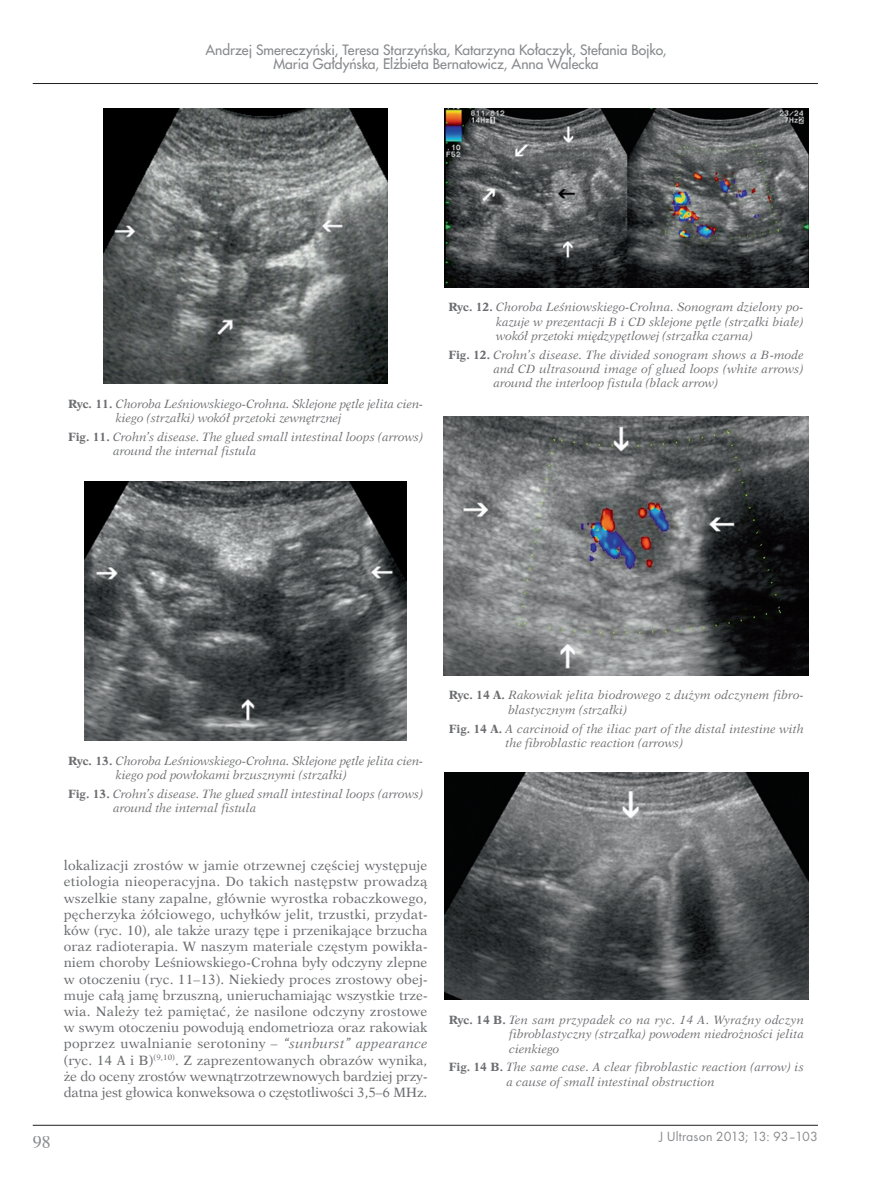
<style>
.page{position:relative;width:872px;height:1191px;background:#fff}
.page>*{position:absolute;margin:0;border:0;box-sizing:border-box;transform-origin:0 0}
.t1{font:18px "Times";color:#888a8d}
.t2{font:13.8px/14.4px "Futura Regular PL";color:#888a8d;text-align:center}
.t3{font:13.8px "Pfutura";color:#888a8d}
.t4{font:13.5px/16.2px "Dutch 823 EU";letter-spacing:-.01em;color:#6c6d70;text-align:justify}
.t5{font:italic 12px/14.4px "Dutch 823 EU";color:#6c6d70}
.s1{font-weight:700;font-style:normal}
.s2{font-style:italic}
</style>
<div class="page">
<hr style="left:33px;top:1125px;width:785px;height:1px;background:#231f20">
<hr style="left:33px;top:83px;width:785px;height:1px;background:#231f20">
<hr style="left:276px;top:57px;width:131px;height:1px;background:#888a8d">
<img style="left:103px;top:108px;width:285px;height:276px">
<img style="left:444px;top:108px;width:364px;height:179px">
<img style="left:85px;top:481px;width:321px;height:259px">
<img style="left:444px;top:416px;width:364px;height:259px">
<img style="left:444px;top:773px;width:364px;height:226px">
<p class="t2" style="left:205px;top:43px;width:462px">Andrzej Smerecz ƒski Teresa Starz ƒska Katarz na Kołacz k Stefania Bojko,<br>Maria Gałdyƒska, El˝bieta Bernatowicz, Anna Walecka</p>
<p class="t2" style="left:306px;top:43px;width:8px">y</p>
<p class="t2" style="left:334px;top:43px;width:6px">,</p>
<p class="t2" style="left:414px;top:43px;width:8px">y</p>
<p class="t2" style="left:446px;top:43px;width:6px">,</p>
<p class="t2" style="left:493px;top:43px;width:8px">y</p>
<p class="t2" style="left:559px;top:43px;width:18px">y ,</p>
<p class="t5" style="left:116px;top:396px;width:309px;text-indent:-48px"><span class="s1">Ryc. 11.</span> Choroba Leśniowskiego-Crohna. Sklejone pętle jelita cien&shy;kiego (strzałki) wokół przetoki zewnętrznej</p>
<p class="t5" style="left:113px;top:429px;width:312px;text-indent:-45px"><span class="s1">Fig. 11.</span> Crohn’s disease. The glued small intestinal loops (arrows) around the internal fistula</p>
<p class="t5" style="left:496px;top:299px;width:309px;text-align:justify;text-indent:-48px"><span class="s1">Ryc. 12.</span> Choroba Leśniowskiego-Crohna. Sonogram dzielony po&shy;kazuje w prezentacji B i CD sklejone pętle (strzałki białe) wokół przetoki międzypętlowej (strzałka czarna)</p>
<p class="t5" style="left:493px;top:347px;width:312px;text-align:justify;text-indent:-45px"><span class="s1">Fig. 12.</span> Crohn’s disease. The divided sonogram shows a B-mode and CD ultrasound image of glued loops (white arrows) around the interloop fistula (black arrow)</p>
<p class="t5" style="left:116px;top:753px;width:309px;text-indent:-48px"><span class="s1">Ryc. 13.</span> Choroba Leśniowskiego-Crohna. Sklejone pętle jelita cien&shy;kiego pod powłokami brzusznymi (strzałki)</p>
<p class="t5" style="left:113px;top:786px;width:312px;text-indent:-45px"><span class="s1">Fig. 13.</span> Crohn’s disease. The glued small intestinal loops (arrows) around the internal fistula</p>
<p class="t4" style="left:64px;top:857px;width:365px">lokalizacji zrostów w jamie otrzewnej częściej występuje etiologia nieoperacyjna. Do takich następstw prowadzą wszelkie stany zapalne, głównie wyrostka robaczkowego, pęcherzyka żółciowego, uchyłków jelit, trzustki, przydat&shy;ków (ryc. 10), ale także urazy tępe i przenikające brzucha oraz radioterapia. W naszym materiale częstym powikła&shy;niem choroby Leśniowskiego-Crohna były odczyny zlepne w otoczeniu (ryc. 11–13). Niekiedy proces zrostowy obej&shy;muje całą jamę brzuszną, unieruchamiając wszystkie trze&shy;wia. Należy też pamiętać, że nasilone odczyny zrostowe w swym otoczeniu powodują endometrioza oraz rakowiak poprzez uwalnianie serotoniny – <span class="s2">“sunburst” appearance </span>(ryc. 14 A i B)<sup>(9,10)</sup>. Z zaprezentowanych obrazów wynika, że do oceny zrostów wewnątrzotrzewnowych bardziej przy&shy;datna jest głowica konweksowa o częstotliwości 3,5–6 MHz.</p>
<p class="t5" style="left:508px;top:688px;width:297px;text-indent:-60px"><span class="s1">Ryc. 14 A.</span> Rakowiak jelita biodrowego z dużym odczynem fibro&shy;blastycznym (strzałki)</p>
<p class="t5" style="left:505px;top:721px;width:300px;text-indent:-57px"><span class="s1">Fig. 14 A.</span> A carcinoid of the iliac part of the distal intestine with the fibroblastic reaction (arrows)</p>
<p class="t5" style="left:509px;top:1012px;width:296px;text-align:justify;text-indent:-60px"><span class="s1">Ryc. 14 B.</span> Ten sam przypadek co na ryc. 14 A. Wyraźny odczyn fibroblastyczny (strzałka) powodem niedrożności jelita cienkiego</p>
<p class="t5" style="left:506px;top:1059px;width:299px;text-indent:-58px"><span class="s1">Fig. 14 B.</span> The same case. A clear fibroblastic reaction (arrow) is a cause of small intestinal obstruction</p>
<h1 class="t1" style="left:33px;top:1134px;width:19px">98</h1>
<p class="t3" style="left:659px;top:1130px;width:160px">J Ultrason 2013; 13: 93–103</p>
</div>
